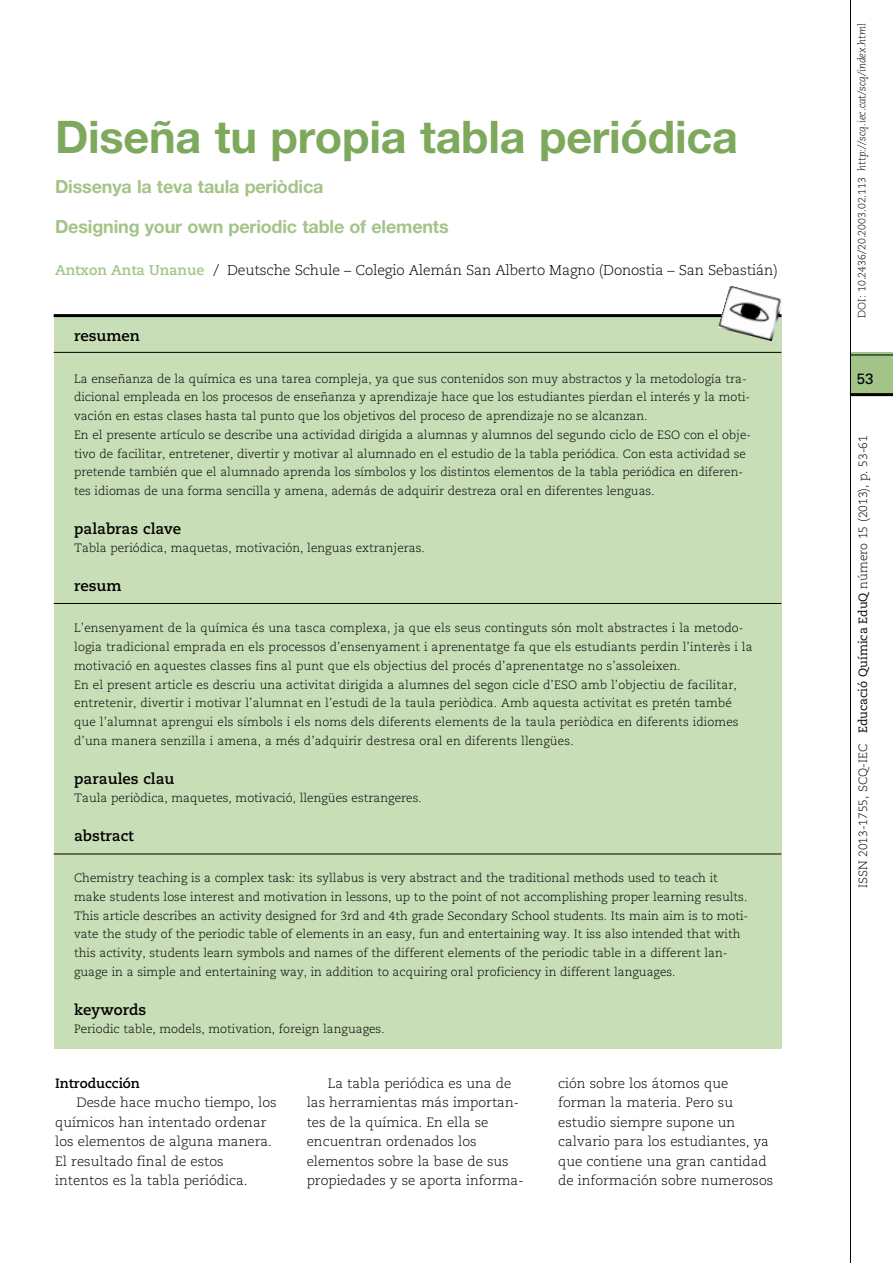
<style>
.page{position:relative;width:893px;height:1263px;background:#fff}
.page>*{position:absolute;margin:0;border:0;box-sizing:border-box;transform-origin:0 0}
.t1{font:700 45px "Helvetica Neue LT Std";letter-spacing:-.005em;color:#7ea95d}
.t2{font:700 18px "Helvetica Neue LT Std";letter-spacing:-.01em;color:#a3c488}
.t3{font:700 15px "Caecilia";color:#000}
.t4{font:15px "Univers";color:#000}
.t5{font:300 14.25px "Caecilia";letter-spacing:-.01em;color:#000}
.t6{font:300 13.5px/19.5px "Caecilia";color:#000}
.t7{font:700 13.5px "Caecilia";color:#000}
.t8{font:300 12px/18.8px "Caecilia";color:#000}
.t9{font:italic 300 10.5px "Caecilia";color:#000}
.s1{font-weight:700;color:#a3c488}
.s2{font-style:normal}
.s3{font-weight:400}
</style>
<div class="page">
<div style="left:850px;top:352px;width:43px;height:43px;background:#a3c488"></div>
<hr style="left:850px;top:393px;width:43px;height:3px;background:#000">
<hr style="left:850px;top:355px;width:43px;height:1px;background:#000">
<div style="left:54px;top:315px;width:727px;height:733px;background:#c8deb6"></div>
<hr style="left:54px;top:314px;width:727px;height:3px;background:#000">
<hr style="left:54px;top:352px;width:727px;height:1px;background:#000">
<hr style="left:54px;top:603px;width:727px;height:1px;background:#000">
<hr style="left:54px;top:854px;width:727px;height:1px;background:#000">
<img style="left:718px;top:286px;width:64px;height:55px">
<hr style="left:850px;top:0;width:1px;height:1263px;background:#000">
<h1 class="t1" style="left:55px;top:109px;width:684px">Diseña tu propia tabla periódica</h1>
<h2 class="t2" style="left:55px;top:175px;width:270px">Dissenya la teva taula periòdica</h2>
<h2 class="t2" style="left:55px;top:215px;width:395px">Designing your own periodic table of elements</h2>
<p class="t5" style="left:55px;top:262px;width:724px"><span class="s1">Antxon Anta Unanue</span> / Deutsche Schule – Colegio Alemán San Alberto Magno (Donostia – San Sebastián)</p>
<p class="t3" style="left:74px;top:327px;width:67px">resumen</p>
<p class="t8" style="left:74px;top:369px;width:678px">La enseñanza de la química es una tarea compleja, ya que sus contenidos son muy abstractos y la metodología tra· dicional empleada en los procesos de enseñanza y aprendizaje hace que los estudiantes pierdan el interés y la moti· vación en estas clases hasta tal punto que los objetivos del proceso de aprendizaje no se alcanzan.<br>En el presente artículo se describe una actividad dirigida a alumnas y alumnos del segundo ciclo de ESO con el obje· tivo de facilitar, entretener, divertir y motivar al alumnado en el estudio de la tabla periódica. Con esta actividad se pretende también que el alumnado aprenda los símbolos y los distintos elementos de la tabla periódica en diferen· tes idiomas de una forma sencilla y amena, además de adquirir destreza oral en diferentes lenguas.</p>
<p class="t3" style="left:74px;top:520px;width:109px">palabras clave</p>
<p class="t8" style="left:74px;top:539px;width:352px">Tabla periódica, maquetas, motivación, lenguas extranjeras.</p>
<p class="t3" style="left:74px;top:577px;width:49px">resum</p>
<p class="t8" style="left:74px;top:619px;width:680px">L’ensenyament de la química és una tasca complexa, ja que els seus continguts són molt abstractes i la metodo· logia tradicional emprada en els processos d’ensenyament i aprenentatge fa que els estudiants perdin l’interès i la motivació en aquestes classes fins al punt que els objectius del procés d’aprenentatge no s’assoleixen.<br>En el present article es descriu una activitat dirigida a alumnes del segon cicle d’ESO amb l’objectiu de facilitar, entretenir, divertir i motivar l’alumnat en l’estudi de la taula periòdica. Amb aquesta activitat es pretén també que l’alumnat aprengui els símbols i els noms dels diferents elements de la taula periòdica en diferents idiomes d’una manera senzilla i amena, a més d’adquirir destresa oral en diferents llengües.</p>
<p class="t3" style="left:74px;top:770px;width:102px">paraules clau</p>
<p class="t8" style="left:74px;top:789px;width:349px">Taula periòdica, maquetes, motivació, llengües estrangeres.</p>
<p class="t3" style="left:74px;top:827px;width:61px">abstract</p>
<p class="t8" style="left:74px;top:869px;width:676px">Chemistry teaching is a complex task: its syllabus is very abstract and the traditional methods used to teach it make students lose interest and motivation in lessons, up to the point of not accomplishing proper learning results.<br>This article describes an activity designed for 3rd and 4th grade Secondary School students. Its main aim is to moti· vate the study of the periodic table of elements in an easy, fun and entertaining way. It iss also intended that with this activity, students learn symbols and names of the different elements of the periodic table in a different lan· guage in a simple and entertaining way, in addition to acquiring oral proficiency in different languages.</p>
<p class="t3" style="left:74px;top:1001px;width:74px">keywords</p>
<p class="t8" style="left:74px;top:1020px;width:312px">Periodic table, models, motivation, foreign languages.</p>
<p class="t7" style="left:55px;top:1075px;width:86px">Introducción</p>
<p class="t6" style="left:55px;top:1093px;width:223px;text-indent:21px">Desde hace mucho tiempo, los químicos han intentado ordenar los elementos de alguna manera.<br>El resultado final de estos intentos es la tabla periódica.</p>
<p class="t6" style="left:307px;top:1073px;width:218px;text-indent:21px">La tabla periódica es una de las herramientas más importan· tes de la química. En ella se encuentran ordenados los elementos sobre la base de sus propiedades y se aporta informa·</p>
<p class="t6" style="left:558px;top:1073px;width:217px">ción sobre los átomos que forman la materia. Pero su estudio siempre supone un calvario para los estudiantes, ya que contiene una gran cantidad de información sobre numerosos</p>
<p class="t9" style="left:856px;top:318px;width:296px;rotate:-90deg"><span class="s2">DOI: 10.2436/20.2003.02.113</span> http://scq.iec.cat/scq/index.html</p>
<p class="t4" style="left:857px;top:370px;width:18px">53</p>
<p class="t8" style="left:854px;top:888px;width:454px;rotate:-90deg">ISSN 2013-1755, SCQ-IEC <span class="s3">Educació Química EduQ</span> número 15 (2013), p. 53-61</p>
</div>
